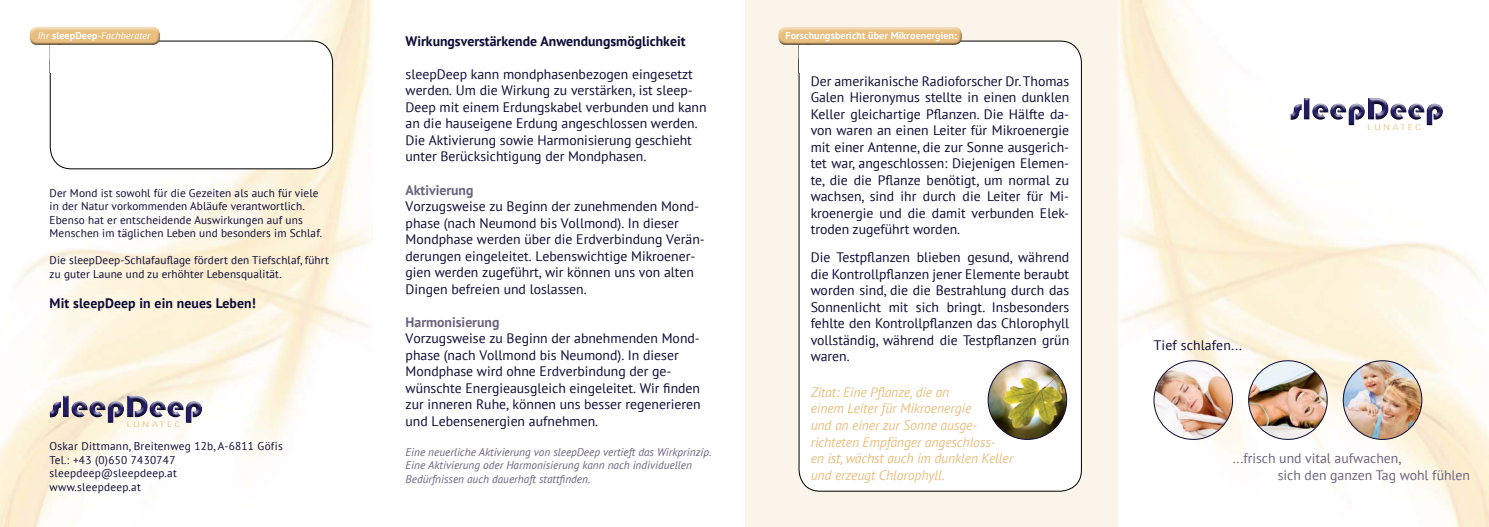
<style>
.page{position:relative;width:1489px;height:527px;background:#fff}
.page>*{position:absolute;margin:0;border:0;box-sizing:border-box;transform-origin:0 0}
.t1{font:13.75px/16.5px "PT Sans";color:#0d0b37}
.t2{font:italic 13.75px/16.5px "PT Sans";letter-spacing:-.01em;color:#e9bf80}
.t3{font:700 13.75px "PT Sans";color:#0d0b37}
.t4{font:13.75px/16.5px "PT Sans";color:#6a647e}
.t5{font:700 13.75px "PT Sans";color:#6a647e}
.t6{font:11.25px/13.5px "PT Sans";letter-spacing:.01em;color:#0d0b37}
.t7{font:italic 11.25px/13.5px "PT Sans";color:#6a647e}
.t8{font:700 10px "PT Sans";letter-spacing:.01em;color:#fff}
.t9{font:italic 10px "PT Sans";letter-spacing:.01em;color:#fff}
.t10{font:300 condensed 7.88px "Univers";letter-spacing:.2em;color:#e9bf80;scale:1.47 1}
.s1{font-weight:700;font-style:normal}
</style>
<div class="page">
<img style="left:0;top:0;width:372px;height:526px">
<img style="left:1118px;top:0;width:370px;height:526px">
<div style="left:745px;top:0;width:372px;height:526px;background:#fbf4ea"></div>
<img style="left:1153px;top:360px;width:79px;height:79px;border-radius:39px">
<div style="left:1153px;top:360px;width:79px;height:79px;border:1px solid #0d0b37;border-radius:50%"></div>
<img style="left:1343px;top:360px;width:78px;height:79px;border-radius:39px">
<div style="left:1342px;top:360px;width:79px;height:79px;border:1px solid #0d0b37;border-radius:50%"></div>
<img style="left:1248px;top:360px;width:79px;height:79px;border-radius:39px">
<div style="left:1248px;top:360px;width:79px;height:79px;border:1px solid #0d0b37;border-radius:50%"></div>
<div style="left:1285px;top:95px;width:162px;height:24px;background:#fff"></div>
<svg style="left:1285px;top:98px;width:162px;height:27px"></svg>
<div style="left:50px;top:41px;width:282px;height:128px;background:#fff;border-radius:21px"></div>
<div style="left:50px;top:41px;width:283px;height:128px;border:1px solid #000;border-radius:21px"></div>
<div style="left:51px;top:45px;width:22px;height:27px;background:#fff"></div>
<svg style="left:45px;top:392px;width:162px;height:2px"></svg>
<svg style="left:45px;top:394px;width:162px;height:28px;background:#b5afb5"></svg>
<div style="left:799px;top:41px;width:282px;height:449px;background:#fff;border-radius:21px"></div>
<div style="left:799px;top:45px;width:23px;height:27px;background:#fff"></div>
<img style="left:988px;top:360px;width:78px;height:79px;border-radius:39px">
<div style="left:987px;top:360px;width:79px;height:79px;border:1px solid #0d0b37;border-radius:50%"></div>
<div style="left:26px;top:24px;width:137px;height:16px;background:#fff;opacity:.55"></div>
<div style="left:27px;top:30px;width:137px;height:15px;background:#000;opacity:.75"></div>
<div style="left:774px;top:24px;width:191px;height:16px;background:#fff;opacity:.55"></div>
<div style="left:775px;top:30px;width:190px;height:15px;background:#000;opacity:.75"></div>
<p class="t9" style="left:38px;top:29px;width:114px">Ihr <span class="s1">sleepDeep</span>-Fachberater</p>
<p class="t8" style="left:785px;top:29px;width:173px">Forschungsbericht über Mikroenergien:</p>
<p class="t3" style="left:405px;top:32px;width:281px">Wirkungsverstärkende Anwendungsmöglichkeit</p>
<p class="t1" style="left:405px;top:65px;width:302px">sleepDeep kann mondphasenbezogen eingesetzt werden. Um die Wirkung zu verstärken, ist sleep-Deep mit einem Erdungskabel verbunden und kann an die hauseigene Erdung angeschlossen werden.<br>Die Aktivierung sowie Harmonisierung geschieht unter Berücksichtigung der Mondphasen.</p>
<p class="t5" style="left:405px;top:180px;width:69px">Aktivierung</p>
<p class="t1" style="left:405px;top:197px;width:301px">Vorzugsweise zu Beginn der zunehmenden Mond&shy;phase (nach Neumond bis Vollmond). In dieser Mondphase werden über die Erdverbindung Verän&shy;derungen eingeleitet. Lebenswichtige Mikroener&shy;gien werden zugeführt, wir können uns von alten Dingen befreien und loslassen.</p>
<p class="t5" style="left:405px;top:312px;width:95px">Harmonisierung</p>
<p class="t1" style="left:405px;top:329px;width:296px">Vorzugsweise zu Beginn der abnehmenden Mond&shy;phase (nach Vollmond bis Neumond). In dieser Mondphase wird ohne Erdverbindung der ge&shy;wünschte Energieausgleich eingeleitet. Wir finden zur inneren Ruhe, können uns besser regenerieren und Lebensenergien aufnehmen.</p>
<p class="t7" style="left:405px;top:444px;width:307px">Eine neuerliche Aktivierung von sleepDeep vertieft das Wirkprinzip.<br>Eine Aktivierung oder Harmonisierung kann nach individuellen<br>Bedürfnissen auch dauerhaft stattfinden.</p>
<p class="t1" style="left:810px;top:72px;width:260px;text-align:justify">Der amerikanische Radioforscher Dr. Thomas Galen Hieronymus stellte in einen dunklen Keller gleichartige Pflanzen. Die Hälfte da&shy;von waren an einen Leiter für Mikroenergie mit einer Antenne, die zur Sonne ausgerich&shy;tet war, angeschlossen: Diejenigen Elemen&shy;te, die die Pflanze benötigt, um normal zu wachsen, sind ihr durch die Leiter für Mi&shy;kroenergie und die damit verbunden Elek&shy;troden zugeführt worden.</p>
<p class="t1" style="left:810px;top:248px;width:260px;text-align:justify">Die Testpflanzen blieben gesund, während die Kontrollpflanzen jener Elemente beraubt worden sind, die die Bestrahlung durch das Sonnenlicht mit sich bringt. Insbesonders fehlte den Kontrollpflanzen das Chlorophyll vollständig, während die Testpflanzen grün waren.</p>
<p class="t2" style="left:810px;top:383px;width:204px">Zitat: Eine Pflanze, die an<br>einem Leiter für Mikroenergie<br>und an einer zur Sonne ausge&shy;richteten Empfänger angeschloss-<br>en ist, wächst auch im dunklen Keller und erzeugt Chlorophyll.</p>
<p class="t6" style="left:50px;top:185px;width:274px">Der Mond ist sowohl für die Gezeiten als auch für viele in der Natur vorkommenden Abläufe verantwortlich.<br>Ebenso hat er entscheidende Auswirkungen auf uns Menschen im täglichen Leben und besonders im Schlaf.</p>
<p class="t6" style="left:50px;top:253px;width:281px">Die sleepDeep-Schlafauflage fördert den Tiefschlaf, führt zu guter Laune und zu erhöhter Lebensqualität.</p>
<p class="t3" style="left:50px;top:293px;width:208px">Mit sleepDeep in ein neues Leben!</p>
<p class="t10" style="left:127px;top:419px;width:38px">LUNATEC</p>
<p class="t6" style="left:50px;top:439px;width:235px">Oskar Dittmann, Breitenweg 12b, A-6811 Göfis<br>Tel.: +43 (0)650 7430747 sleepdeep@sleepdeep.at<br>www.sleepdeep.at</p>
<p class="t1" style="left:1153px;top:336px;width:90px">Tief schlafen...</p>
<p class="t10" style="left:1367px;top:122px;width:38px">LUNATEC</p>
<p class="t4" style="left:1277px;top:449px;width:194px;text-indent:-45px">...frisch und vital aufwachen,<br>sich den ganzen Tag wohl fühlen</p>
</div>
